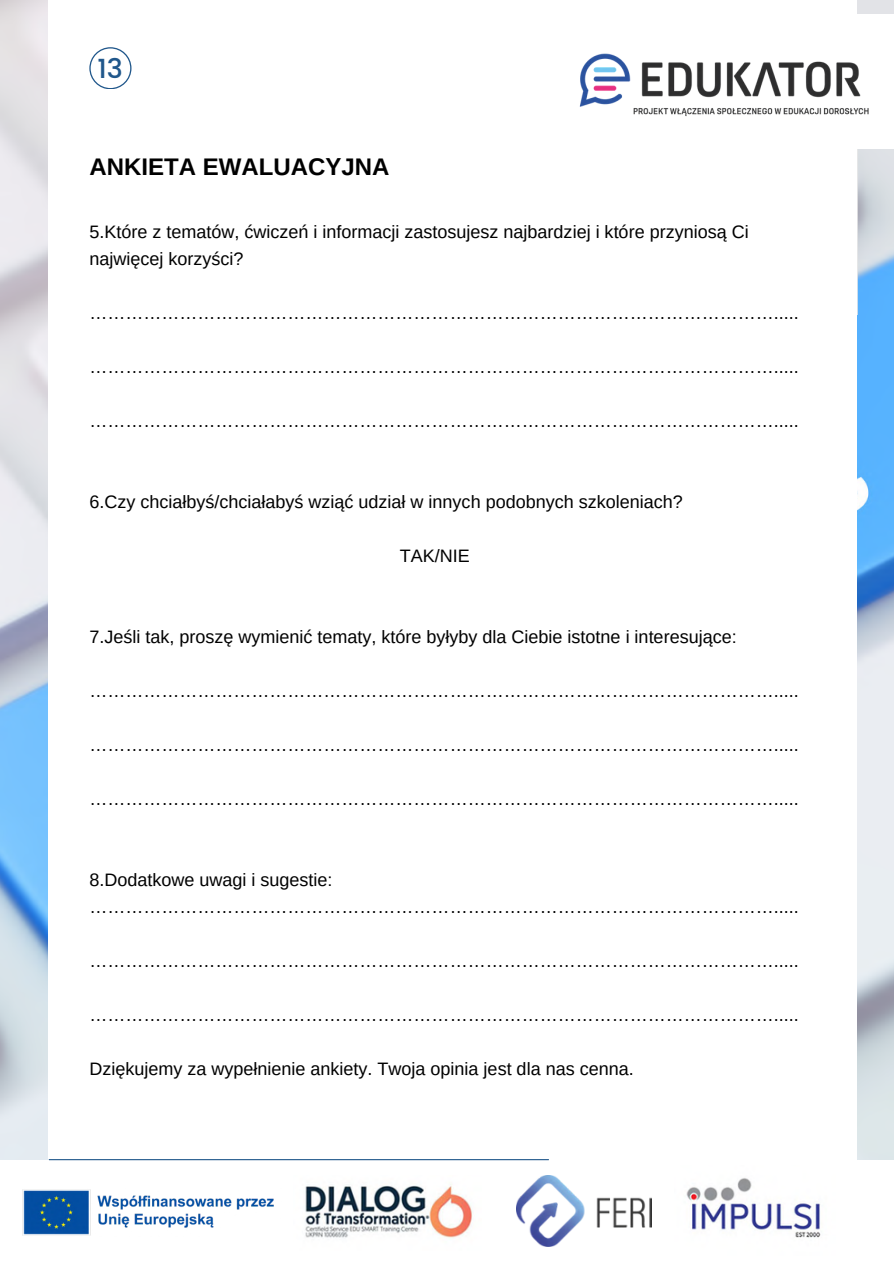
<style>
.page{position:relative;width:894px;height:1264px;background:#fff}
.page>*{position:absolute;margin:0;border:0;box-sizing:border-box;transform-origin:0 0}
.t1{font:500 27px "Poppins";color:#20578b}
.t2{font:700 24px "Arimo";color:#000}
.t3{font:18px/27px "Arimo";color:#000}
</style>
<div class="page">
<img style="left:0;top:0;width:893px;height:1160px">
<div style="left:49px;top:0;width:808px;height:1263px;background:#fff"></div>
<img style="left:686px;top:1178px;width:135px;height:60px">
<img style="left:516px;top:1175px;width:135px;height:71px">
<img style="left:305px;top:1184px;width:168px;height:54px">
<hr style="left:49px;top:1159px;width:499px;height:1px;background:#20578b">
<svg style="left:89px;top:47px;width:42px;height:42px"></svg>
<div style="left:539px;top:14px;width:354px;height:134px;background:#fff"></div>
<img style="left:579px;top:53px;width:290px;height:64px">
<img style="left:22px;top:1189px;width:252px;height:47px">
<p class="t1" style="left:97px;top:53px;width:27px">13</p>
<p class="t2" style="left:89px;top:153px;width:301px">ANKIETA EWALUACYJNA</p>
<p class="t3" style="left:89px;top:218px;width:660px">5.Które z tematów, ćwiczeń i informacji zastosujesz najbardziej i które przyniosą Ci najwięcej korzyści?</p>
<h1 class="t3" style="left:89px;top:299px;width:710px">…………………………………………………………………………………………………….....</h1>
<p class="t3" style="left:89px;top:353px;width:710px">…………………………………………………………………………………………………….....</p>
<p class="t3" style="left:89px;top:407px;width:710px">…………………………………………………………………………………………………….....</p>
<p class="t3" style="left:89px;top:488px;width:595px">6.Czy chciałbyś/chciałabyś wziąć udział w innych podobnych szkoleniach?</p>
<p class="t3" style="left:399px;top:542px;width:71px">TAK/NIE</p>
<p class="t3" style="left:89px;top:623px;width:648px">7.Jeśli tak, proszę wymienić tematy, które byłyby dla Ciebie istotne i interesujące:</p>
<h2 class="t3" style="left:89px;top:677px;width:710px">…………………………………………………………………………………………………….....</h2>
<p class="t3" style="left:89px;top:731px;width:710px">…………………………………………………………………………………………………….....</p>
<p class="t3" style="left:89px;top:785px;width:710px">…………………………………………………………………………………………………….....</p>
<p class="t3" style="left:89px;top:866px;width:244px">8.Dodatkowe uwagi i sugestie:</p>
<p class="t3" style="left:89px;top:893px;width:710px">…………………………………………………………………………………………………….....</p>
<p class="t3" style="left:89px;top:947px;width:710px">…………………………………………………………………………………………………….....</p>
<p class="t3" style="left:89px;top:1001px;width:710px">…………………………………………………………………………………………………….....</p>
<p class="t3" style="left:89px;top:1055px;width:545px">Dziękujemy za wypełnienie ankiety. Twoja opinia jest dla nas cenna.</p>
</div>
